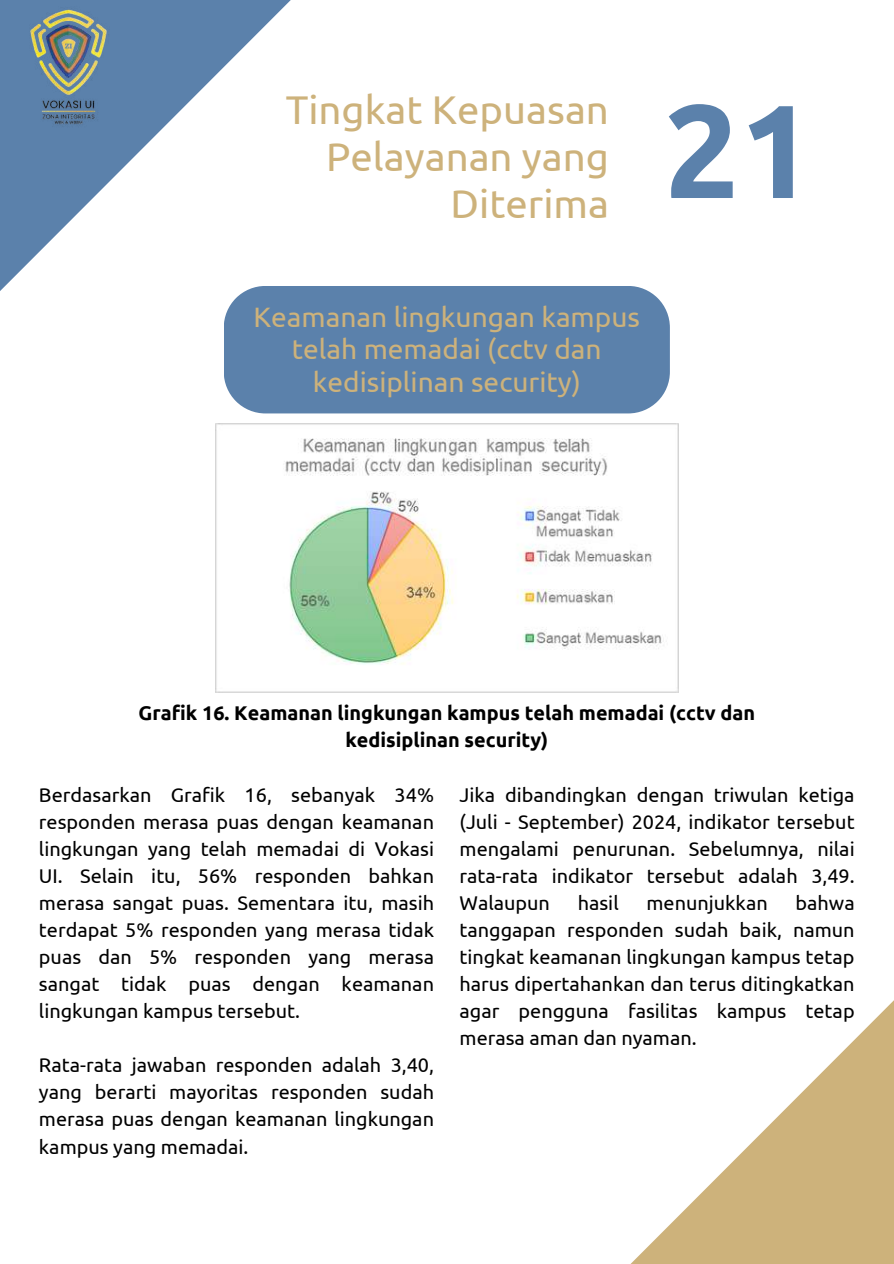
<style>
.page{position:relative;width:894px;height:1264px;background:#fff}
.page>*{position:absolute;margin:0;border:0;box-sizing:border-box;transform-origin:0 0}
.t1{font:700 132.3px "Ubuntu";color:#5b81ab}
.t2{font:40.05px/47.2px "Ubuntu";color:#cdb27b;text-align:right}
.t3{font:28.05px/32.7px "Ubuntu";color:#cdb27b;text-align:center}
.t4{font:19.8px/27px "Ubuntu";color:#000;text-align:justify}
.t5{font:700 19.8px/27px "Ubuntu";color:#000;text-align:center}
</style>
<div class="page">
<svg style="left:0;top:0;width:291px;height:291px"></svg>
<img style="left:0;top:0;width:135px;height:135px">
<div style="left:224px;top:286px;width:445px;height:127px;background:#5b81ab"></div>
<svg style="left:631px;top:1001px;width:262px;height:262px"></svg>
<img style="left:215px;top:423px;width:463px;height:269px">
<h2 class="t2" style="left:285px;top:85px;width:324px">Tingkat Kepuasan<br>Pelayanan yang<br>Diterima</h2>
<h1 class="t1" style="left:664px;top:75px;width:152px">21</h1>
<h3 class="t3" style="left:253px;top:300px;width:388px">Keamanan lingkungan kampus telah memadai (cctv dan kedisiplinan security)</h3>
<p class="t5" style="left:138px;top:698px;width:618px">Grafik 16. Keamanan lingkungan kampus telah memadai (cctv dan kedisiplinan security)</p>
<p class="t4" style="left:39px;top:781px;width:396px">Berdasarkan Grafik 16, sebanyak 34% responden merasa puas dengan keamanan lingkungan yang telah memadai di Vokasi UI. Selain itu, 56% responden bahkan merasa sangat puas. Sementara itu, masih terdapat 5% responden yang merasa tidak puas dan 5% responden yang merasa sangat tidak puas dengan keamanan lingkungan kampus tersebut.</p>
<p class="t4" style="left:39px;top:1051px;width:396px">Rata-rata jawaban responden adalah 3,40, yang berarti mayoritas responden sudah merasa puas dengan keamanan lingkungan kampus yang memadai.</p>
<p class="t4" style="left:459px;top:781px;width:396px">Jika dibandingkan dengan triwulan ketiga (Juli - September) 2024, indikator tersebut mengalami penurunan. Sebelumnya, nilai rata-rata indikator tersebut adalah 3,49.<br>Walaupun</p>
<p class="t4" style="left:459px;top:889px;width:396px;text-indent:336px">bahwa tanggapan responden sudah baik, namun tingkat keamanan lingkungan kampus tetap harus dipertahankan dan terus ditingkatkan agar pengguna fasilitas kampus tetap merasa aman dan nyaman.</p>
<p class="t4" style="left:577px;top:889px;width:42px">hasil</p>
<p class="t4" style="left:646px;top:889px;width:123px">menunjukkan</p>
</div>
